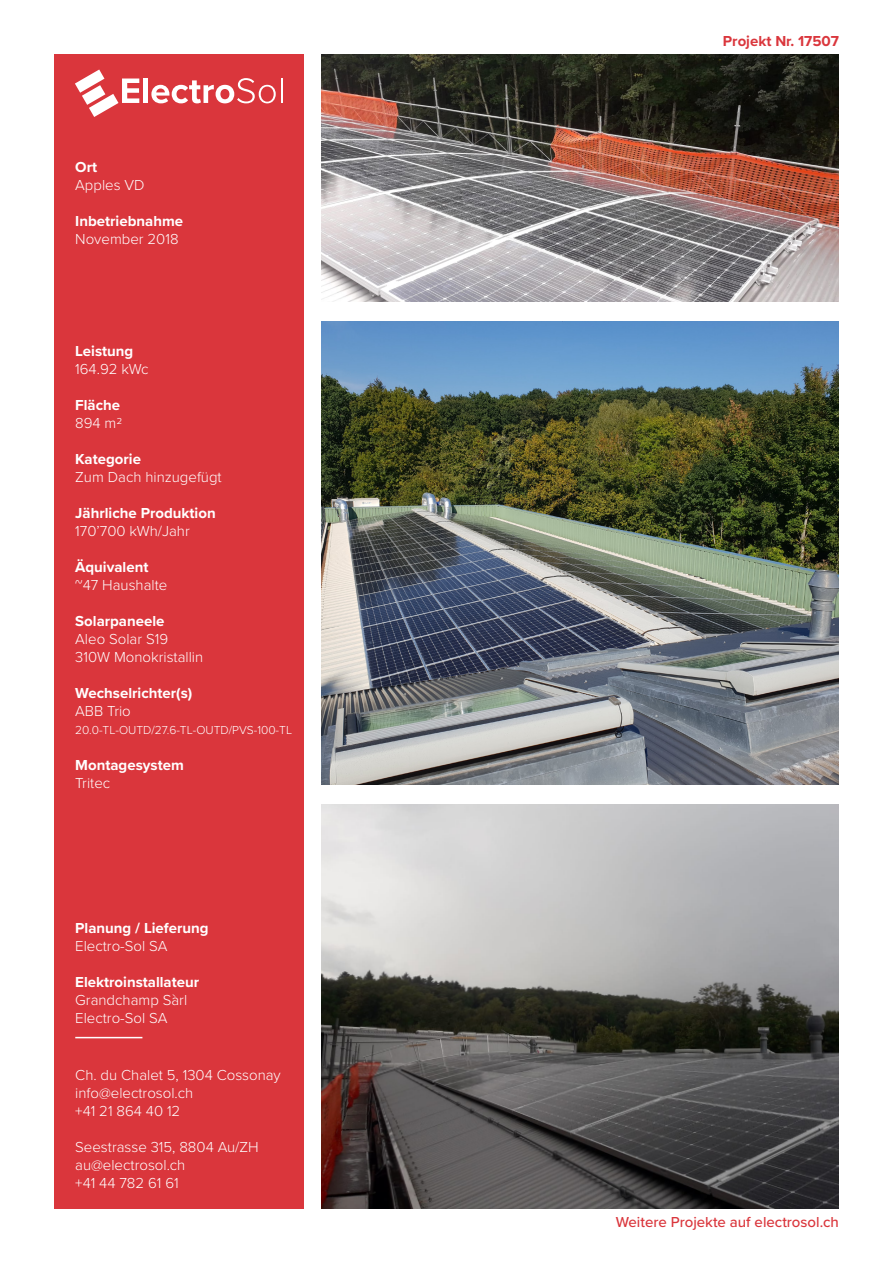
<style>
.page{position:relative;width:893px;height:1263px;background:#fff}
.page>*{position:absolute;margin:0;border:0;box-sizing:border-box;transform-origin:0 0}
.t1{font:300 15px/18px "Proxima Nova";color:#fff}
.t2{font:700 15px "Proxima Nova";color:#fff}
.t3{font:500 15px "Proxima Nova";color:#da363c}
.t4{font:700 15px "Proxima Nova";color:#da363c}
.t5{font:300 12px "Proxima Nova";color:#fff}
</style>
<div class="page">
<div style="left:54px;top:54px;width:250px;height:1155px;background:#da363c"></div>
<svg style="left:75px;top:70px;width:64px;height:47px"></svg>
<div style="left:143px;top:79px;width:5px;height:24px;background:#fff"></div>
<svg style="left:151px;top:78px;width:125px;height:25px"></svg>
<hr style="left:281px;top:79px;width:2px;height:24px;background:#fff">
<hr style="left:75px;top:1037px;width:67px;height:1px;background:#fff">
<img style="left:322px;top:54px;width:517px;height:248px">
<img style="left:322px;top:804px;width:517px;height:405px">
<img style="left:322px;top:321px;width:517px;height:463px">
<p class="t2" style="left:75px;top:155px;width:23px">Ort</p>
<p class="t1" style="left:75px;top:175px;width:71px">Apples VD</p>
<p class="t2" style="left:75px;top:209px;width:109px">Inbetriebnahme</p>
<p class="t1" style="left:75px;top:229px;width:105px">November 2018</p>
<p class="t2" style="left:75px;top:340px;width:60px">Leistung</p>
<p class="t1" style="left:75px;top:359px;width:75px">164.92 kWc</p>
<p class="t2" style="left:75px;top:394px;width:46px">Fläche</p>
<p class="t1" style="left:75px;top:413px;width:48px">894 m2</p>
<p class="t2" style="left:75px;top:448px;width:67px">Kategorie</p>
<p class="t1" style="left:75px;top:467px;width:148px">Zum Dach hinzugefügt</p>
<p class="t2" style="left:75px;top:502px;width:142px">Jährliche Produktion</p>
<p class="t1" style="left:75px;top:521px;width:116px">170’700 kWh/Jahr</p>
<p class="t2" style="left:75px;top:556px;width:75px">Äquivalent</p>
<p class="t1" style="left:75px;top:575px;width:94px">~47 Haushalte</p>
<p class="t2" style="left:75px;top:610px;width:91px">Solarpaneele</p>
<p class="t1" style="left:75px;top:629px;width:94px">Aleo Solar S19</p>
<p class="t1" style="left:75px;top:647px;width:129px">310W Monokristallin</p>
<p class="t2" style="left:75px;top:682px;width:119px">Wechselrichter(s)</p>
<p class="t1" style="left:75px;top:701px;width:57px">ABB Trio</p>
<p class="t5" style="left:75px;top:721px;width:218px">20.0-TL-OUTD/27.6-TL-OUTD/PVS-100-TL</p>
<p class="t2" style="left:75px;top:754px;width:110px">Montagesystem</p>
<p class="t1" style="left:75px;top:773px;width:37px">Tritec</p>
<p class="t2" style="left:75px;top:916px;width:135px">Planung / Lieferung</p>
<p class="t1" style="left:75px;top:936px;width:94px">Electro-Sol SA</p>
<p class="t2" style="left:75px;top:970px;width:125px">Elektroinstallateur</p>
<p class="t1" style="left:75px;top:990px;width:113px">Grandchamp Sàrl</p>
<p class="t1" style="left:75px;top:1008px;width:94px">Electro-Sol SA</p>
<p class="t1" style="left:75px;top:1065px;width:207px">Ch. du Chalet 5, 1304 Cossonay info@electrosol.ch<br>+41 21 864 40 12</p>
<p class="t1" style="left:75px;top:1137px;width:185px">Seestrasse 315, 8804 Au/ZH au@electrosol.ch<br>+41 44 782 61 61</p>
<p class="t4" style="left:723px;top:30px;width:118px">Projekt Nr. 17507</p>
<p class="t3" style="left:616px;top:1211px;width:225px">Weitere Projekte auf electrosol.ch</p>
</div>
